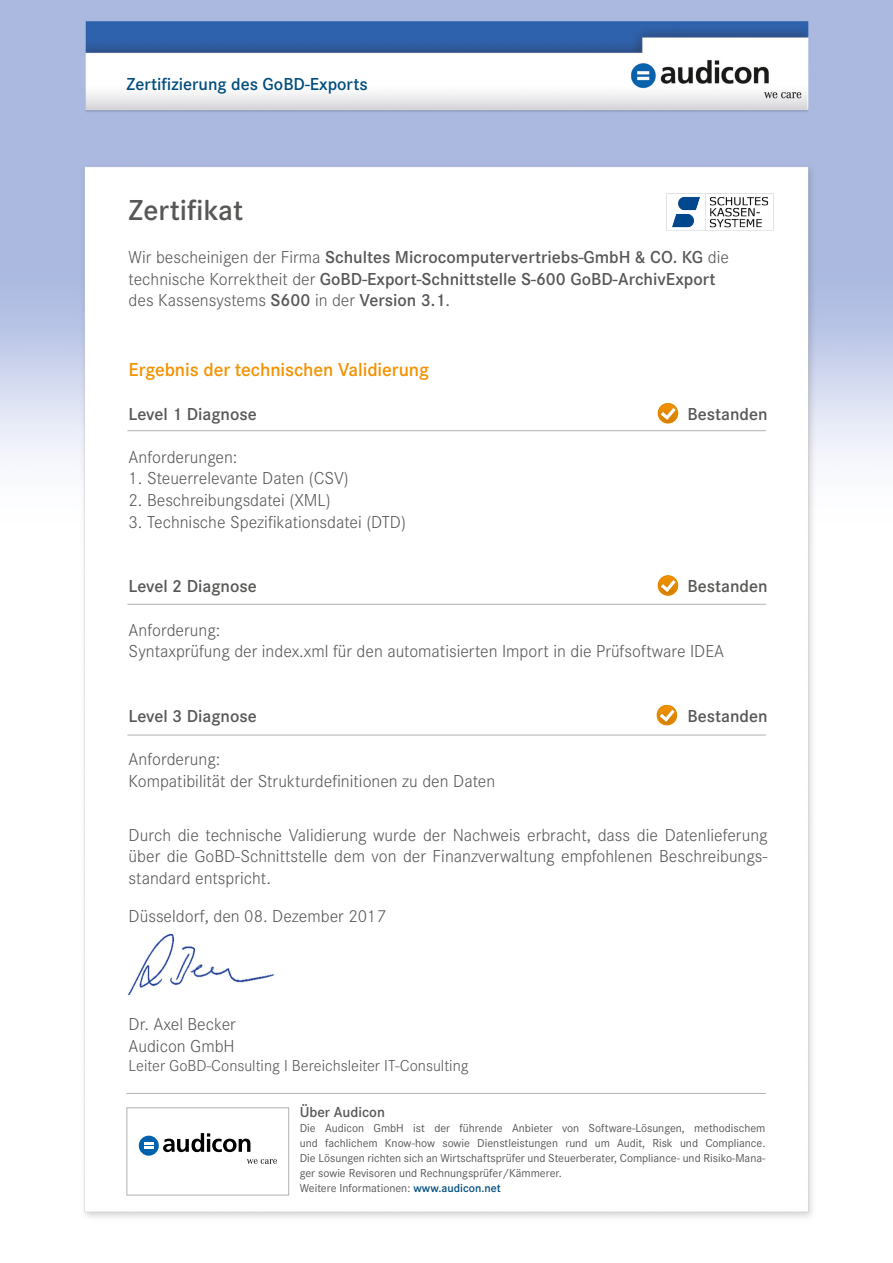
<style>
.page{position:relative;width:893px;height:1263px;background:#fff}
.page>*{position:absolute;margin:0;border:0;box-sizing:border-box;transform-origin:0 0}
.t1{font:600 30px "Corporate S";color:#575756}
.t2{font:600 19.5px "Corporate S";letter-spacing:-.005em;color:#f39200}
.t3{font:300 18px/21.6px "Corporate S";color:#575756}
.t4{font:600 18px/21.6px "Corporate S";color:#575756}
.t5{font:600 18px "Corporate S";color:#004d7d}
.t6{font:300 16.5px "Corporate S";color:#575756}
.t7{font:600 15px "Corporate S";color:#575756}
.t8{font:12px/15px "Corporate S";color:#575756}
.s1{font-weight:300}
.s2{font-weight:400}
.s3{font-weight:600;color:#004d7d}
</style>
<div class="page">
<img style="left:0;top:0;width:893px;height:1217px">
<img style="left:667px;top:194px;width:107px;height:36px">
<hr style="left:128px;top:430px;width:638px;height:1px;background:#b3b2b2">
<hr style="left:128px;top:604px;width:638px;height:1px;background:#b3b2b2">
<hr style="left:128px;top:735px;width:638px;height:1px;background:#b3b2b2">
<svg style="left:658px;top:403px;width:20px;height:20px"></svg>
<svg style="left:658px;top:575px;width:20px;height:21px"></svg>
<svg style="left:658px;top:576px;width:20px;height:19px"></svg>
<svg style="left:657px;top:705px;width:20px;height:20px"></svg>
<hr style="left:127px;top:1093px;width:639px;height:1px;background:#b3b2b2">
<div style="left:127px;top:1108px;width:162px;height:87px;background:#fff"></div>
<svg style="left:247px;top:1159px;width:30px;height:5px"></svg>
<svg style="left:163px;top:1133px;width:87px;height:19px"></svg>
<div style="left:139px;top:1135px;width:20px;height:21px;background:#0061ad;border-radius:50%"></div>
<svg style="left:144px;top:1142px;width:10px;height:7px"></svg>
<div style="left:127px;top:1107px;width:162px;height:88px;border:1px solid #b3b2b2"></div>
<img style="left:126px;top:932px;width:152px;height:65px">
<p class="t5" style="left:126px;top:73px;width:243px">Zertifizierung des GoBD-Exports</p>
<h1 class="t1" style="left:129px;top:193px;width:116px">Zertifikat</h1>
<p class="t4" style="left:129px;top:247px;width:602px"><span class="s1">Wir bescheinigen der Firma</span> Schultes Microcomputervertriebs-GmbH &amp; CO. KG <span class="s1">die technische Korrektheit der</span> GoBD-Export-Schnittstelle S-600 GoBD-ArchivExport <span class="s1">des Kassensystems</span> S600 <span class="s1">in der</span> Version 3.1<span class="s2">.</span></p>
<p class="t2" style="left:129px;top:359px;width:302px">Ergebnis der technischen Validierung</p>
<p class="t4" style="left:129px;top:403px;width:130px">Level 1 Diagnose</p>
<p class="t4" style="left:687px;top:403px;width:82px">Bestanden</p>
<p class="t3" style="left:129px;top:446px;width:110px">Anforderungen:</p>
<p class="t3" style="left:129px;top:468px;width:222px">1. Steuerrelevante Daten (CSV)</p>
<p class="t3" style="left:129px;top:489px;width:204px">2. Beschreibungsdatei (XML)</p>
<p class="t3" style="left:129px;top:511px;width:279px">3. Technische Spezifikationsdatei (DTD)</p>
<p class="t4" style="left:129px;top:576px;width:130px">Level 2 Diagnose</p>
<p class="t4" style="left:687px;top:576px;width:82px">Bestanden</p>
<p class="t3" style="left:129px;top:619px;width:597px">Anforderung:<br>Syntaxprüfung der index.xml für den automatisierten Import in die Prüfsoftware IDEA</p>
<p class="t4" style="left:129px;top:706px;width:130px">Level 3 Diagnose</p>
<p class="t4" style="left:687px;top:706px;width:82px">Bestanden</p>
<p class="t3" style="left:129px;top:749px;width:368px">Anforderung:<br>Kompatibilität der Strukturdefinitionen zu den Daten</p>
<p class="t3" style="left:129px;top:824px;width:640px;text-align:justify">Durch die technische Validierung wurde der Nachweis erbracht, dass die Datenlieferung über die GoBD-Schnittstelle dem von der Finanzverwaltung empfohlenen Beschreibungs&shy;standard entspricht.</p>
<p class="t3" style="left:129px;top:905px;width:259px">Düsseldorf, den 08. Dezember 2017</p>
<p class="t3" style="left:129px;top:1013px;width:109px">Dr. Axel Becker<br>Audicon GmbH</p>
<p class="t6" style="left:129px;top:1056px;width:341px">Leiter GoBD-Consulting I Bereichsleiter IT-Consulting</p>
<p class="t7" style="left:300px;top:1104px;width:87px">Über Audicon</p>
<p class="t8" style="left:300px;top:1121px;width:467px">Die Audicon GmbH ist der führende Anbieter von Software-Lösungen, methodischem und fachlichem Know-how sowie Dienstleistungen rund um Audit, Risk und Compliance.<br>Die Lösungen richten sich an Wirtschaftsprüfer und Steuerberater, Compliance- und Risiko-Mana&shy;ger sowie Revisoren und Rechnungsprüfer/Kämmerer.<br>Weitere Informationen: <span class="s3">www.audicon.net</span></p>
</div>
